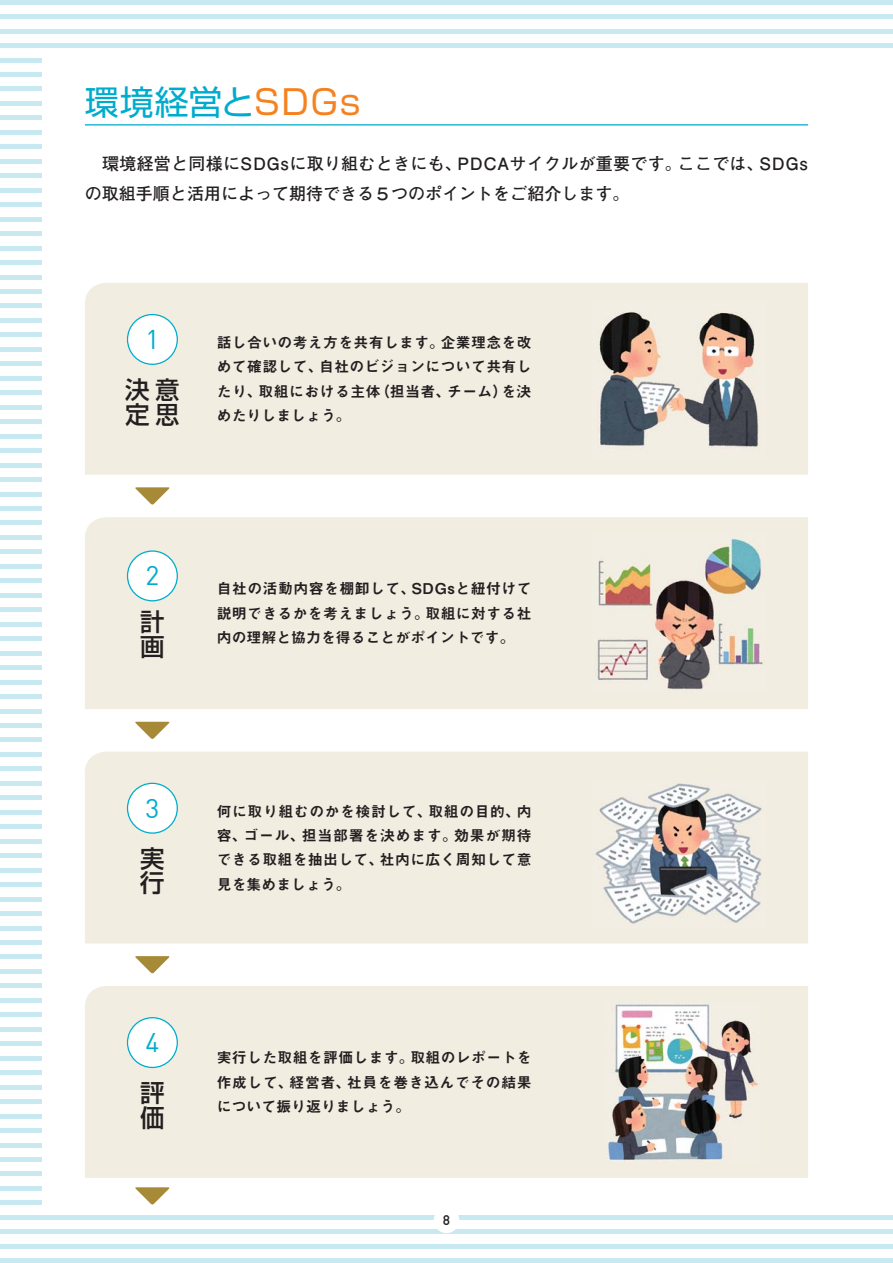
<style>
.page{position:relative;width:893px;height:1263px;background:#fff}
.page>*{position:absolute;margin:0;border:0;box-sizing:border-box;transform-origin:0 0}
.t1{font:34.05px "Shin Go Pro Regular 90 msp RKSJ H";letter-spacing:.025em;color:#00accd}
.t2{font:26.55px "DIN";color:#00accd}
.t3{font:24.45px/24.5px "Shin Go Pro Medium 90 msp RKSJ V";color:#231f20}
.t4{font:16.95px/29.7px "Futo Go B101 Pro Bold 90 msp RKSJ H";letter-spacing:.015em;color:#231f20}
.t5{font:14.85px/24.5px "Midashi Go Pro MB31 90 msp RKSJ H";letter-spacing:.02em;color:#231f20;text-align:justify}
.t6{font:13.8px "DIN Mittelschrift";color:#231f20}
.s1{color:#f5821f}
</style>
<div class="page">
<hr style="left:0;top:0;width:892px;height:4px;background:#c8e9f1">
<hr style="left:0;top:15px;width:892px;height:4px;background:#c8e9f1">
<div style="left:0;top:43px;width:892px;height:5px;background:#c8e9f1"></div>
<div style="left:0;top:72px;width:42px;height:5px;background:#c8e9f1"></div>
<div style="left:0;top:101px;width:42px;height:5px;background:#c8e9f1"></div>
<hr style="left:0;top:116px;width:42px;height:4px;background:#c8e9f1">
<div style="left:0;top:130px;width:42px;height:5px;background:#c8e9f1"></div>
<hr style="left:0;top:145px;width:42px;height:4px;background:#c8e9f1">
<hr style="left:0;top:159px;width:42px;height:4px;background:#c8e9f1">
<hr style="left:0;top:188px;width:42px;height:4px;background:#c8e9f1">
<hr style="left:0;top:217px;width:42px;height:4px;background:#c8e9f1">
<hr style="left:0;top:232px;width:42px;height:4px;background:#c8e9f1">
<div style="left:0;top:260px;width:42px;height:5px;background:#c8e9f1"></div>
<div style="left:0;top:289px;width:42px;height:5px;background:#c8e9f1"></div>
<hr style="left:0;top:304px;width:42px;height:4px;background:#c8e9f1">
<div style="left:0;top:318px;width:42px;height:5px;background:#c8e9f1"></div>
<hr style="left:0;top:333px;width:42px;height:4px;background:#c8e9f1">
<div style="left:0;top:347px;width:42px;height:5px;background:#c8e9f1"></div>
<hr style="left:0;top:362px;width:42px;height:4px;background:#c8e9f1">
<hr style="left:0;top:376px;width:42px;height:4px;background:#c8e9f1">
<hr style="left:0;top:391px;width:42px;height:4px;background:#c8e9f1">
<hr style="left:0;top:405px;width:42px;height:4px;background:#c8e9f1">
<hr style="left:0;top:434px;width:42px;height:4px;background:#c8e9f1">
<hr style="left:0;top:449px;width:42px;height:4px;background:#c8e9f1">
<hr style="left:0;top:463px;width:42px;height:4px;background:#c8e9f1">
<hr style="left:0;top:492px;width:42px;height:4px;background:#c8e9f1">
<div style="left:0;top:506px;width:42px;height:5px;background:#c8e9f1"></div>
<hr style="left:0;top:521px;width:42px;height:4px;background:#c8e9f1">
<div style="left:0;top:535px;width:42px;height:5px;background:#c8e9f1"></div>
<hr style="left:0;top:550px;width:42px;height:4px;background:#c8e9f1">
<hr style="left:0;top:579px;width:42px;height:4px;background:#c8e9f1">
<hr style="left:0;top:593px;width:42px;height:4px;background:#c8e9f1">
<hr style="left:0;top:608px;width:42px;height:4px;background:#c8e9f1">
<hr style="left:0;top:622px;width:42px;height:4px;background:#c8e9f1">
<hr style="left:0;top:637px;width:42px;height:4px;background:#c8e9f1">
<hr style="left:0;top:651px;width:42px;height:4px;background:#c8e9f1">
<hr style="left:0;top:666px;width:42px;height:4px;background:#c8e9f1">
<hr style="left:0;top:680px;width:42px;height:4px;background:#c8e9f1">
<hr style="left:0;top:709px;width:42px;height:4px;background:#c8e9f1">
<div style="left:0;top:723px;width:42px;height:5px;background:#c8e9f1"></div>
<hr style="left:0;top:738px;width:42px;height:4px;background:#c8e9f1">
<div style="left:0;top:752px;width:42px;height:5px;background:#c8e9f1"></div>
<div style="left:0;top:781px;width:42px;height:5px;background:#c8e9f1"></div>
<hr style="left:0;top:796px;width:42px;height:4px;background:#c8e9f1">
<hr style="left:0;top:810px;width:42px;height:4px;background:#c8e9f1">
<hr style="left:0;top:825px;width:42px;height:4px;background:#c8e9f1">
<hr style="left:0;top:839px;width:42px;height:4px;background:#c8e9f1">
<hr style="left:0;top:868px;width:42px;height:4px;background:#c8e9f1">
<hr style="left:0;top:897px;width:42px;height:4px;background:#c8e9f1">
<div style="left:0;top:911px;width:42px;height:5px;background:#c8e9f1"></div>
<hr style="left:0;top:926px;width:42px;height:4px;background:#c8e9f1">
<div style="left:0;top:940px;width:42px;height:5px;background:#c8e9f1"></div>
<hr style="left:0;top:955px;width:42px;height:4px;background:#c8e9f1">
<div style="left:0;top:969px;width:42px;height:5px;background:#c8e9f1"></div>
<hr style="left:0;top:984px;width:42px;height:4px;background:#c8e9f1">
<hr style="left:0;top:1013px;width:42px;height:4px;background:#c8e9f1">
<hr style="left:0;top:1027px;width:42px;height:4px;background:#c8e9f1">
<hr style="left:0;top:1056px;width:42px;height:4px;background:#c8e9f1">
<hr style="left:0;top:1071px;width:42px;height:4px;background:#c8e9f1">
<hr style="left:0;top:1085px;width:42px;height:4px;background:#c8e9f1">
<hr style="left:0;top:1114px;width:42px;height:4px;background:#c8e9f1">
<div style="left:0;top:1128px;width:42px;height:5px;background:#c8e9f1"></div>
<div style="left:0;top:1215px;width:892px;height:5px;background:#c8e9f1"></div>
<hr style="left:0;top:1259px;width:892px;height:4px;background:#c8e9f1">
<hr style="left:0;top:29px;width:892px;height:4px;background:#c8e9f1">
<hr style="left:0;top:275px;width:42px;height:4px;background:#c8e9f1">
<hr style="left:0;top:203px;width:42px;height:4px;background:#c8e9f1">
<div style="left:0;top:477px;width:42px;height:5px;background:#c8e9f1"></div>
<div style="left:0;top:694px;width:42px;height:5px;background:#c8e9f1"></div>
<hr style="left:0;top:883px;width:42px;height:4px;background:#c8e9f1">
<div style="left:0;top:998px;width:42px;height:5px;background:#c8e9f1"></div>
<hr style="left:0;top:1100px;width:42px;height:4px;background:#c8e9f1">
<hr style="left:0;top:1201px;width:42px;height:4px;background:#c8e9f1">
<hr style="left:0;top:1244px;width:892px;height:4px;background:#c8e9f1">
<hr style="left:0;top:1042px;width:42px;height:4px;background:#c8e9f1">
<hr style="left:0;top:767px;width:42px;height:4px;background:#c8e9f1">
<div style="left:0;top:564px;width:42px;height:5px;background:#c8e9f1"></div>
<hr style="left:0;top:420px;width:42px;height:4px;background:#c8e9f1">
<hr style="left:0;top:246px;width:42px;height:4px;background:#c8e9f1">
<hr style="left:0;top:174px;width:42px;height:4px;background:#c8e9f1">
<hr style="left:0;top:87px;width:42px;height:4px;background:#c8e9f1">
<hr style="left:0;top:58px;width:42px;height:4px;background:#c8e9f1">
<hr style="left:0;top:1230px;width:892px;height:4px;background:#c8e9f1">
<hr style="left:0;top:854px;width:42px;height:4px;background:#c8e9f1">
<hr style="left:0;top:1143px;width:42px;height:4px;background:#c8e9f1">
<div style="left:0;top:1157px;width:42px;height:5px;background:#c8e9f1"></div>
<hr style="left:0;top:1172px;width:42px;height:4px;background:#c8e9f1">
<div style="left:0;top:1186px;width:42px;height:5px;background:#c8e9f1"></div>
<div style="left:85px;top:752px;width:723px;height:191px;background:#f2ede1"></div>
<div style="left:85px;top:986px;width:723px;height:192px;background:#f2ede1"></div>
<div style="left:85px;top:283px;width:723px;height:192px;background:#f2ede1"></div>
<div style="left:85px;top:517px;width:723px;height:192px;background:#f2ede1"></div>
<img style="left:593px;top:300px;width:172px;height:159px">
<img style="left:593px;top:534px;width:172px;height:159px">
<img style="left:605px;top:1002px;width:154px;height:160px">
<img style="left:593px;top:779px;width:172px;height:148px">
<div style="left:127px;top:783px;width:50px;height:50px;background:#fff;border-radius:50%"></div>
<div style="left:127px;top:783px;width:51px;height:51px;border:1px solid #00accd;border-radius:50%"></div>
<div style="left:127px;top:1018px;width:50px;height:49px;background:#fff;border-radius:50%"></div>
<div style="left:127px;top:1017px;width:51px;height:51px;border:1px solid #00accd;border-radius:50%"></div>
<div style="left:127px;top:315px;width:50px;height:49px;background:#fff;border-radius:50%"></div>
<div style="left:127px;top:314px;width:51px;height:51px;border:1px solid #00accd;border-radius:50%"></div>
<div style="left:127px;top:551px;width:50px;height:50px;background:#fff;border-radius:50%"></div>
<div style="left:127px;top:550px;width:51px;height:51px;border:1px solid #00accd;border-radius:50%"></div>
<hr style="left:85px;top:124px;width:723px;height:2px;background:#00accd">
<svg style="left:135px;top:722px;width:35px;height:17px"></svg>
<svg style="left:135px;top:956px;width:35px;height:18px"></svg>
<svg style="left:135px;top:487px;width:35px;height:18px"></svg>
<svg style="left:135px;top:1187px;width:35px;height:18px"></svg>
<div style="left:434px;top:1208px;width:25px;height:25px;background:#fff;border-radius:50%"></div>
<h1 class="t1" style="left:85px;top:89px;width:277px">環境経営と<span class="s1">SDGs</span></h1>
<p class="t4" style="left:85px;top:151px;width:724px">　環境経営と同様にSDGsに取り組むときにも、PDCAサイクルが重要です。ここでは、SDGsの取組手順と活用によって期待できる５つのポイントをご紹介します。</p>
<h2 class="t2" style="left:145px;top:322px;width:15px">1</h2>
<h3 class="t3" style="left:125px;top:381px;width:55px">決意定思</h3>
<p class="t5" style="left:217px;top:332px;width:316px">話し合いの考え方を共有します。企業理念を改めて確認して、自社のビジョンについて共有したり、取組における主体（担当者、チーム）を決めたりしましょう。</p>
<h2 class="t2" style="left:145px;top:559px;width:15px">2</h2>
<h3 class="t3" style="left:140px;top:613px;width:25px">計画</h3>
<p class="t5" style="left:217px;top:579px;width:316px">自社の活動内容を棚卸して、SDGsと紐付けて説明できるかを考えましょう。取組に対する社内の理解と協力を得ることがポイントです。</p>
<h2 class="t2" style="left:145px;top:791px;width:15px">3</h2>
<h3 class="t3" style="left:140px;top:850px;width:25px">実行</h3>
<p class="t5" style="left:217px;top:801px;width:316px">何に取り組むのかを検討して、取組の目的、内容、ゴール、担当部署を決めます。効果が期待できる取組を抽出して、社内に広く周知して意見を集めましょう。</p>
<h2 class="t2" style="left:145px;top:1026px;width:15px">4</h2>
<h3 class="t3" style="left:140px;top:1084px;width:25px">評価</h3>
<p class="t5" style="left:217px;top:1047px;width:316px">実行した取組を評価します。取組のレポートを作成して、経営者、社員を巻き込んでその結果について振り返りましょう。</p>
<p class="t6" style="left:443px;top:1215px;width:8px">8</p>
</div>
